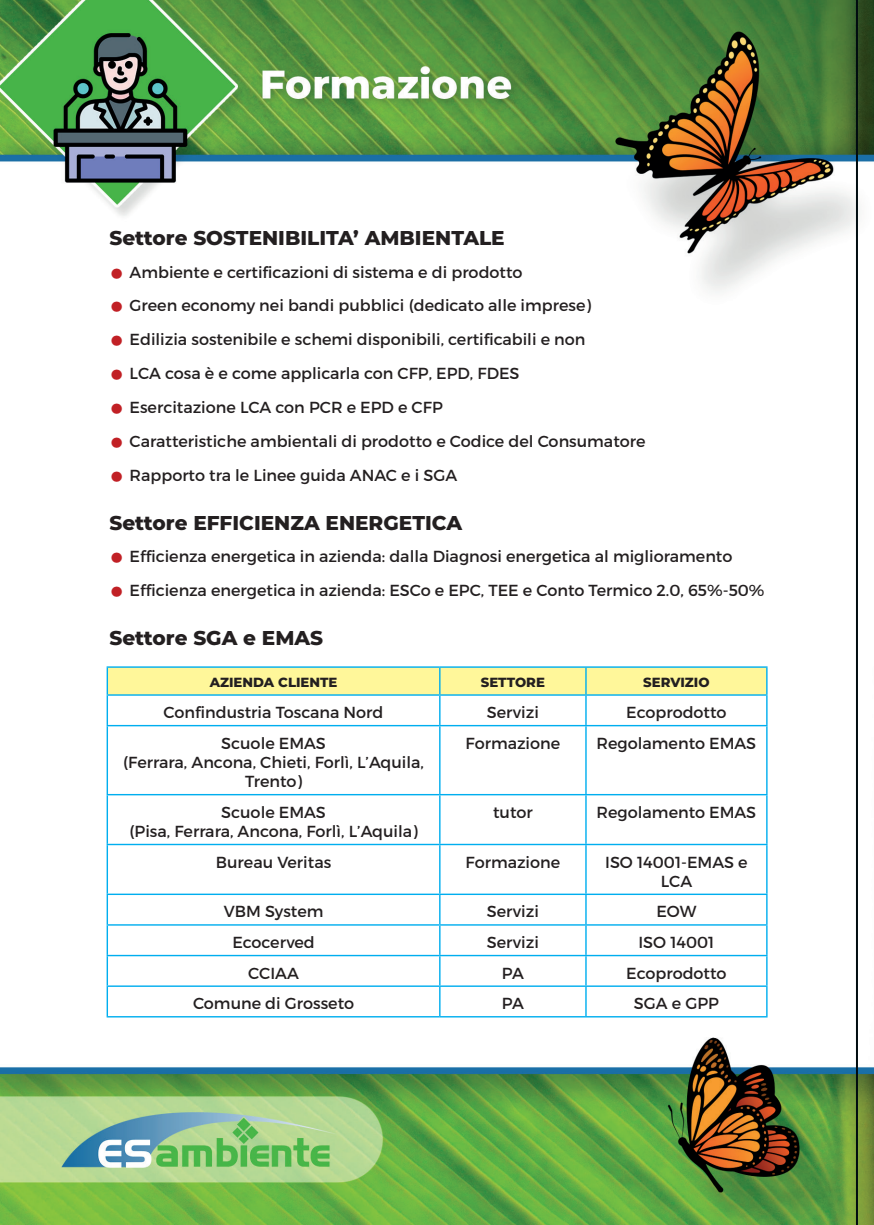
<style>
.page{position:relative;width:874px;height:1225px;background:#fff}
.page>*{position:absolute;margin:0;border:0;box-sizing:border-box;transform-origin:0 0}
.t1{font:800 20px "Montserrat";color:#231f20}
.t2{font:16px/19.2px "Montserrat";color:#231f20;text-align:center}
.t3{font:800 13.2px "Montserrat";color:#231f20}
.s1{font-family:"Soho Gothic Pro";font-weight:500;font-size:28px;color:#c12025}
</style>
<div class="page">
<img style="left:0;top:0;width:873px;height:1224px">
<hr style="left:106px;top:666px;width:333px;height:2px;background:#00aeef">
<hr style="left:106px;top:668px;width:2px;height:26px;background:#00aeef">
<hr style="left:439px;top:666px;width:146px;height:2px;background:#00aeef">
<hr style="left:585px;top:666px;width:182px;height:2px;background:#00aeef">
<div style="left:107px;top:667px;width:659px;height:27px;background:#fff79a"></div>
<hr style="left:765px;top:668px;width:2px;height:26px;background:#00aeef">
<hr style="left:106px;top:694px;width:333px;height:1px;background:#00aeef">
<hr style="left:106px;top:695px;width:2px;height:30px;background:#00aeef">
<hr style="left:439px;top:694px;width:146px;height:1px;background:#00aeef">
<hr style="left:439px;top:695px;width:1px;height:30px;background:#00aeef">
<hr style="left:585px;top:694px;width:182px;height:1px;background:#00aeef">
<hr style="left:585px;top:695px;width:1px;height:30px;background:#00aeef">
<hr style="left:765px;top:695px;width:2px;height:30px;background:#00aeef">
<hr style="left:106px;top:725px;width:333px;height:1px;background:#00aeef">
<hr style="left:106px;top:726px;width:2px;height:68px;background:#00aeef">
<hr style="left:439px;top:725px;width:146px;height:1px;background:#00aeef">
<hr style="left:439px;top:726px;width:1px;height:68px;background:#00aeef">
<hr style="left:585px;top:725px;width:182px;height:1px;background:#00aeef">
<hr style="left:585px;top:726px;width:1px;height:68px;background:#00aeef">
<hr style="left:765px;top:726px;width:2px;height:68px;background:#00aeef">
<hr style="left:106px;top:794px;width:333px;height:1px;background:#00aeef">
<hr style="left:106px;top:795px;width:2px;height:48px;background:#00aeef">
<hr style="left:439px;top:794px;width:146px;height:1px;background:#00aeef">
<hr style="left:439px;top:795px;width:1px;height:48px;background:#00aeef">
<hr style="left:585px;top:794px;width:182px;height:1px;background:#00aeef">
<hr style="left:585px;top:795px;width:1px;height:48px;background:#00aeef">
<hr style="left:765px;top:795px;width:2px;height:48px;background:#00aeef">
<hr style="left:106px;top:843px;width:333px;height:2px;background:#00aeef">
<hr style="left:106px;top:845px;width:2px;height:48px;background:#00aeef">
<hr style="left:439px;top:843px;width:146px;height:2px;background:#00aeef">
<hr style="left:439px;top:845px;width:1px;height:48px;background:#00aeef">
<hr style="left:585px;top:843px;width:182px;height:2px;background:#00aeef">
<hr style="left:585px;top:845px;width:1px;height:48px;background:#00aeef">
<hr style="left:765px;top:845px;width:2px;height:48px;background:#00aeef">
<hr style="left:106px;top:893px;width:333px;height:2px;background:#00aeef">
<hr style="left:106px;top:895px;width:2px;height:29px;background:#00aeef">
<hr style="left:439px;top:893px;width:146px;height:2px;background:#00aeef">
<svg style="left:439px;top:895px;width:1px;height:29px"></svg>
<hr style="left:585px;top:893px;width:182px;height:2px;background:#00aeef">
<svg style="left:585px;top:895px;width:1px;height:29px"></svg>
<hr style="left:765px;top:895px;width:2px;height:29px;background:#00aeef">
<hr style="left:106px;top:924px;width:333px;height:1px;background:#00aeef">
<hr style="left:106px;top:925px;width:2px;height:30px;background:#00aeef">
<hr style="left:439px;top:924px;width:146px;height:1px;background:#00aeef">
<hr style="left:439px;top:925px;width:1px;height:30px;background:#00aeef">
<hr style="left:585px;top:924px;width:182px;height:1px;background:#00aeef">
<hr style="left:585px;top:925px;width:1px;height:30px;background:#00aeef">
<hr style="left:765px;top:925px;width:2px;height:30px;background:#00aeef">
<hr style="left:106px;top:955px;width:333px;height:1px;background:#00aeef">
<hr style="left:106px;top:956px;width:2px;height:29px;background:#00aeef">
<hr style="left:439px;top:955px;width:146px;height:1px;background:#00aeef">
<hr style="left:585px;top:955px;width:182px;height:1px;background:#00aeef">
<hr style="left:765px;top:956px;width:2px;height:29px;background:#00aeef">
<hr style="left:106px;top:985px;width:333px;height:2px;background:#00aeef">
<hr style="left:106px;top:987px;width:2px;height:29px;background:#00aeef">
<hr style="left:439px;top:985px;width:146px;height:2px;background:#00aeef">
<svg style="left:439px;top:956px;width:1px;height:60px"></svg>
<hr style="left:585px;top:985px;width:182px;height:2px;background:#00aeef">
<svg style="left:585px;top:956px;width:1px;height:60px"></svg>
<hr style="left:765px;top:987px;width:2px;height:29px;background:#00aeef">
<hr style="left:106px;top:1016px;width:333px;height:1px;background:#00aeef">
<hr style="left:439px;top:1016px;width:146px;height:1px;background:#00aeef">
<hr style="left:585px;top:1016px;width:182px;height:1px;background:#00aeef">
<hr style="left:855px;top:0;width:2px;height:1225px;background:#000c10">
<p class="t1" style="left:109px;top:223px;width:396px">Settore SOSTENIBILITA’ AMBIENTALE</p>
<p class="t2" style="left:109px;top:262px;width:414px"><span class="s1">•</span> Ambiente e certificazioni di sistema e di prodotto</p>
<p class="t2" style="left:109px;top:296px;width:483px"><span class="s1">•</span> Green economy nei bandi pubblici (dedicato alle imprese)</p>
<p class="t2" style="left:109px;top:330px;width:477px"><span class="s1">•</span> Edilizia sostenibile e schemi disponibili, certificabili e non</p>
<p class="t2" style="left:109px;top:364px;width:411px"><span class="s1">•</span> LCA cosa è e come applicarla con CFP, EPD, FDES</p>
<p class="t2" style="left:109px;top:397px;width:335px"><span class="s1">•</span> Esercitazione LCA con PCR e EPD e CFP</p>
<p class="t2" style="left:109px;top:431px;width:537px"><span class="s1">•</span> Caratteristiche ambientali di prodotto e Codice del Consumatore</p>
<p class="t2" style="left:109px;top:465px;width:349px"><span class="s1">•</span> Rapporto tra le Linee guida ANAC e i SGA</p>
<p class="t1" style="left:109px;top:508px;width:354px">Settore EFFICIENZA ENERGETICA</p>
<p class="t2" style="left:109px;top:547px;width:624px"><span class="s1">•</span> Efficienza energetica in azienda: dalla Diagnosi energetica al miglioramento</p>
<p class="t2" style="left:109px;top:581px;width:656px"><span class="s1">•</span> Efficienza energetica in azienda: ESCo e EPC, TEE e Conto Termico 2.0, 65%-50%</p>
<p class="t1" style="left:109px;top:623px;width:215px">Settore SGA e EMAS</p>
<p class="t3" style="left:209px;top:673px;width:129px">AZIENDA CLIENTE</p>
<p class="t3" style="left:480px;top:673px;width:66px">SETTORE</p>
<p class="t3" style="left:643px;top:673px;width:68px">SERVIZIO</p>
<p class="t2" style="left:163px;top:702px;width:221px">Confindustria Toscana Nord</p>
<p class="t2" style="left:486px;top:702px;width:54px">Servizi</p>
<p class="t2" style="left:626px;top:702px;width:102px">Ecoprodotto</p>
<p class="t2" style="left:123px;top:733px;width:302px">Scuole EMAS<br>(Ferrara, Ancona, Chieti, Forlì, L’Aquila,<br>Trento)</p>
<p class="t2" style="left:465px;top:733px;width:96px">Formazione</p>
<p class="t2" style="left:596px;top:733px;width:161px">Regolamento EMAS</p>
<p class="t2" style="left:129px;top:802px;width:289px">Scuole EMAS<br>(Pisa, Ferrara, Ancona, Forlì, L’Aquila)</p>
<p class="t2" style="left:493px;top:802px;width:41px">tutor</p>
<p class="t2" style="left:596px;top:802px;width:161px">Regolamento EMAS</p>
<p class="t2" style="left:216px;top:852px;width:117px">Bureau Veritas</p>
<p class="t2" style="left:465px;top:852px;width:96px">Formazione</p>
<p class="t2" style="left:605px;top:852px;width:144px">ISO 14001-EMAS e<br>LCA</p>
<p class="t2" style="left:223px;top:902px;width:101px">VBM System</p>
<p class="t2" style="left:486px;top:902px;width:54px">Servizi</p>
<p class="t2" style="left:656px;top:902px;width:41px">EOW</p>
<p class="t2" style="left:232px;top:932px;width:84px">Ecocerved</p>
<p class="t2" style="left:486px;top:932px;width:54px">Servizi</p>
<p class="t2" style="left:638px;top:932px;width:77px">ISO 14001</p>
<p class="t2" style="left:248px;top:963px;width:52px">CCIAA</p>
<p class="t2" style="left:501px;top:963px;width:23px">PA</p>
<p class="t2" style="left:626px;top:963px;width:102px">Ecoprodotto</p>
<p class="t2" style="left:193px;top:994px;width:162px">Comune di Grosseto</p>
<p class="t2" style="left:501px;top:994px;width:23px">PA</p>
<p class="t2" style="left:633px;top:994px;width:86px">SGA e GPP</p>
</div>
